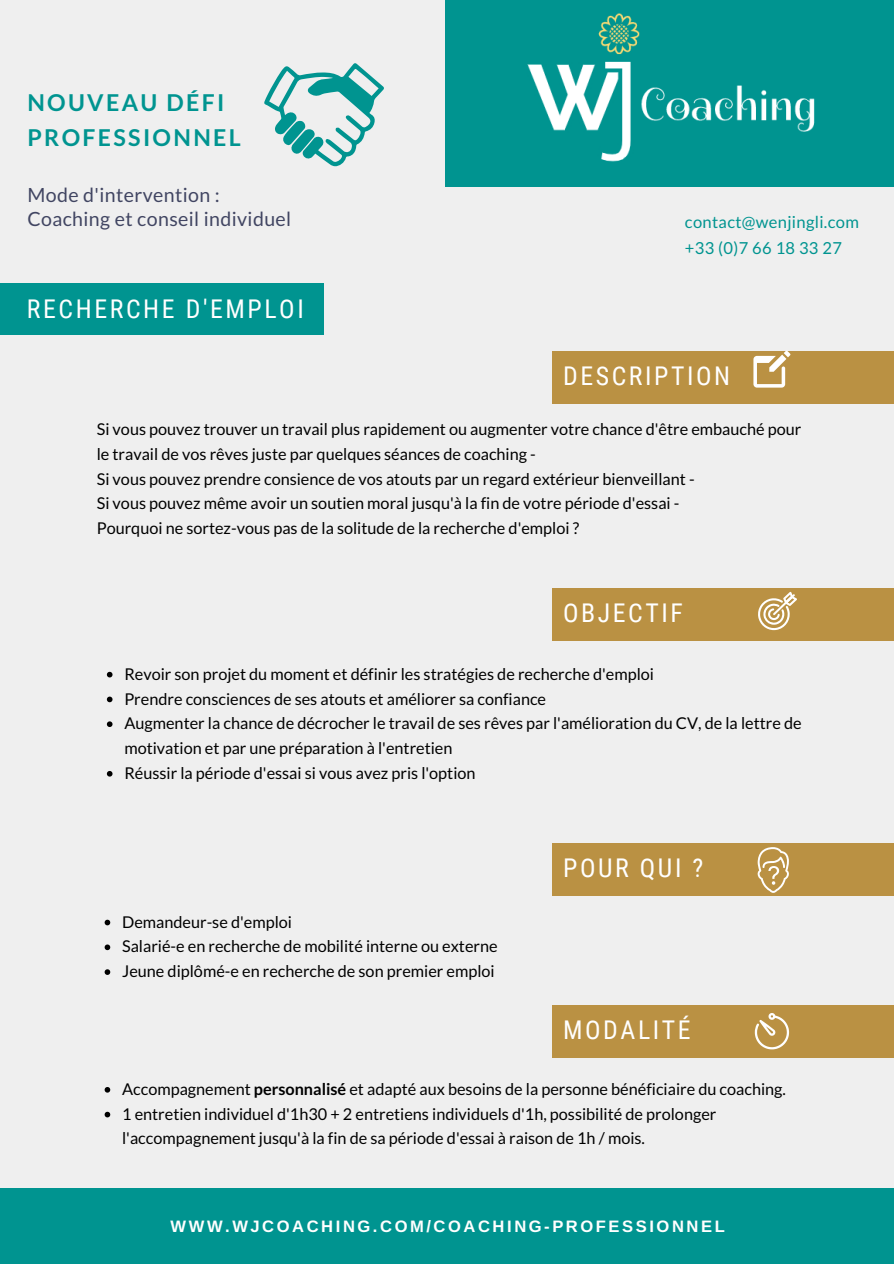
<style>
.page{position:relative;width:894px;height:1264px;background:#fff}
.page>*{position:absolute;margin:0;border:0;box-sizing:border-box;transform-origin:0 0}
.t1{font:25.8px "Roboto Condensed";letter-spacing:.1em;color:#fff}
.t2{font:700 23.25px/35px "Lato";letter-spacing:.1em;color:#009490}
.t3{font:19.5px "Lato";letter-spacing:.02em;color:#414562}
.t4{font:700 16.5px "Arimo";letter-spacing:.155em;color:#fff}
.t5{font:16.5px "Lato";letter-spacing:.02em;color:#009490}
.t6{font:16.2px/24.8px "Lato";color:#000}
.s1{font-weight:700}
</style>
<div class="page">
<div style="left:0;top:0;width:893px;height:1263px;background:#efefef"></div>
<div style="left:0;top:1188px;width:893px;height:75px;background:#009490"></div>
<div style="left:446px;top:0;width:447px;height:187px;background:#009490"></div>
<div style="left:552px;top:588px;width:341px;height:53px;background:#ba9143"></div>
<div style="left:552px;top:843px;width:341px;height:53px;background:#ba9143"></div>
<div style="left:552px;top:1004px;width:341px;height:53px;background:#ba9143"></div>
<div style="left:552px;top:350px;width:341px;height:53px;background:#ba9143"></div>
<img style="left:527px;top:13px;width:288px;height:149px">
<div style="left:0;top:283px;width:324px;height:52px;background:#009490"></div>
<svg style="left:753px;top:350px;width:37px;height:37px"></svg>
<svg style="left:757px;top:847px;width:31px;height:45px"></svg>
<svg style="left:754px;top:1013px;width:34px;height:36px"></svg>
<svg style="left:758px;top:592px;width:38px;height:38px"></svg>
<svg style="left:107px;top:672px;width:5px;height:5px"></svg>
<svg style="left:107px;top:696px;width:5px;height:6px"></svg>
<svg style="left:107px;top:721px;width:5px;height:6px"></svg>
<svg style="left:107px;top:771px;width:5px;height:5px"></svg>
<svg style="left:105px;top:919px;width:5px;height:6px"></svg>
<svg style="left:105px;top:944px;width:5px;height:6px"></svg>
<svg style="left:105px;top:969px;width:5px;height:5px"></svg>
<svg style="left:105px;top:1087px;width:5px;height:5px"></svg>
<svg style="left:105px;top:1111px;width:5px;height:6px"></svg>
<svg style="left:264px;top:63px;width:120px;height:103px"></svg>
<p class="t2" style="left:27px;top:85px;width:215px">NOUVEAU DÉFI<br>PROFESSIONNEL</p>
<p class="t3" style="left:27px;top:182px;width:194px">Mode d'intervention :</p>
<p class="t3" style="left:27px;top:207px;width:265px">Coaching et conseil individuel</p>
<p class="t1" style="left:27px;top:294px;width:278px">RECHERCHE D'EMPLOI</p>
<p class="t5" style="left:684px;top:212px;width:175px">contact@wenjingli.com</p>
<p class="t5" style="left:684px;top:238px;width:158px">+33 (0)7 66 18 33 27</p>
<p class="t1" style="left:563px;top:361px;width:168px">DESCRIPTION</p>
<p class="t6" style="left:97px;top:416px;width:706px">Si vous pouvez trouver un travail plus rapidement ou augmenter votre chance d'être embauché pour le travail de vos rêves juste par quelques séances de coaching -</p>
<p class="t6" style="left:97px;top:466px;width:599px">Si vous pouvez prendre consience de vos atouts par un regard extérieur bienveillant -</p>
<p class="t6" style="left:97px;top:491px;width:584px">Si vous pouvez même avoir un soutien moral jusqu'à la fin de votre période d'essai -</p>
<p class="t6" style="left:97px;top:515px;width:484px">Pourquoi ne sortez-vous pas de la solitude de la recherche d'emploi ?</p>
<p class="t1" style="left:563px;top:598px;width:121px">OBJECTIF</p>
<p class="t6" style="left:124px;top:661px;width:531px">Revoir son projet du moment et définir les stratégies de recherche d'emploi</p>
<p class="t6" style="left:124px;top:686px;width:423px">Prendre consciences de ses atouts et améliorer sa confiance</p>
<p class="t6" style="left:124px;top:710px;width:678px">Augmenter la chance de décrocher le travail de ses rêves par l'amélioration du CV, de la lettre de motivation et par une préparation à l'entretien</p>
<p class="t6" style="left:124px;top:760px;width:352px">Réussir la période d'essai si vous avez pris l'option</p>
<p class="t6" style="left:122px;top:909px;width:171px">Demandeur-se d'emploi</p>
<p class="t6" style="left:122px;top:933px;width:377px">Salarié-e en recherche de mobilité interne ou externe</p>
<p class="t6" style="left:122px;top:958px;width:374px">Jeune diplômé-e en recherche de son premier emploi</p>
<p class="t1" style="left:563px;top:852px;width:142px">POUR QUI ?</p>
<p class="t1" style="left:563px;top:1015px;width:129px">MODALITÉ</p>
<p class="t6" style="left:122px;top:1076px;width:665px">Accompagnement <span class="s1">personnalisé</span> et adapté aux besoins de la personne bénéficiaire du coaching.</p>
<p class="t6" style="left:122px;top:1100px;width:595px">1 entretien individuel d'1h30 + 2 entretiens individuels d'1h, possibilité de prolonger l'accompagnement jusqu'à la fin de sa période d'essai à raison de 1h / mois.</p>
<p class="t4" style="left:170px;top:1217px;width:555px">WWW.WJCOACHING.COM/COACHING-PROFESSIONNEL</p>
</div>
